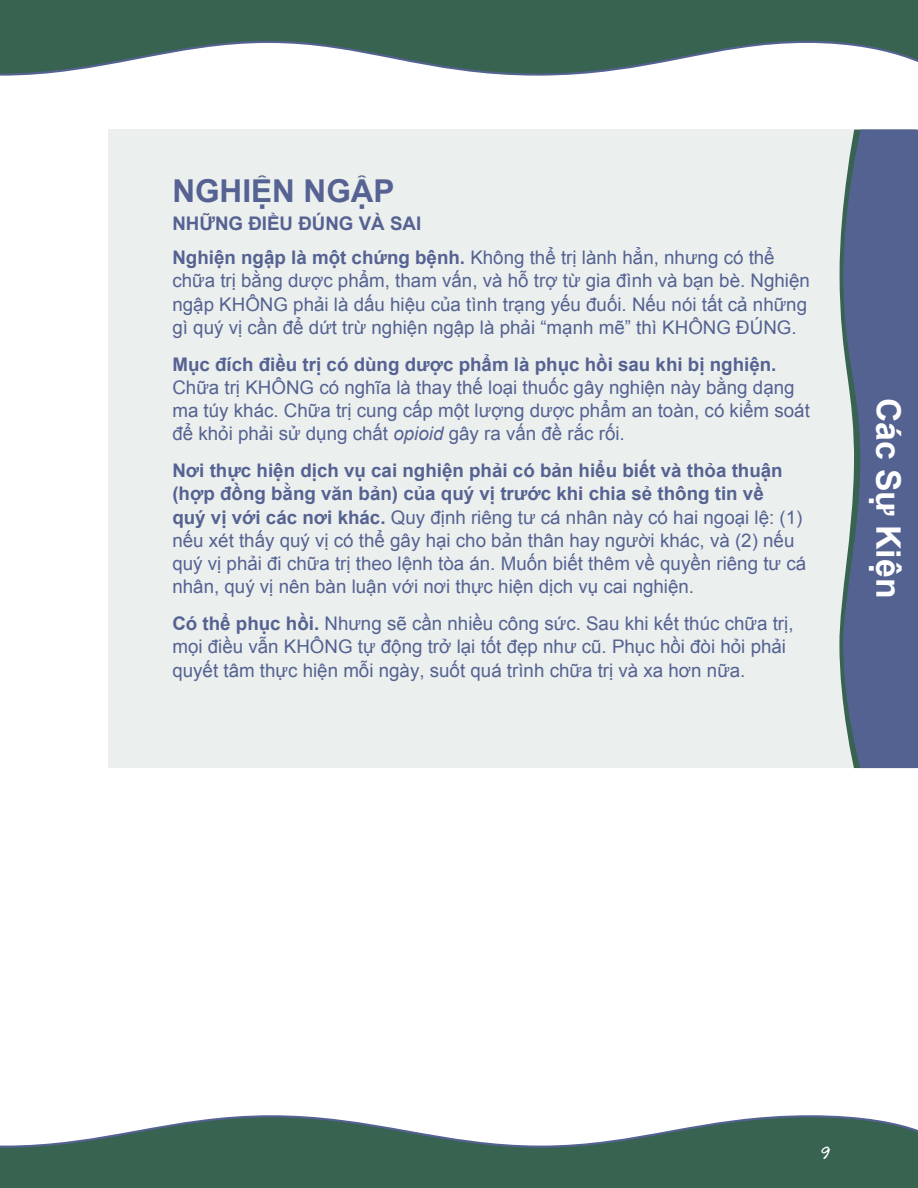
<style>
.page{position:relative;width:918px;height:1188px;background:#fff}
.page>*{position:absolute;margin:0;border:0;box-sizing:border-box;transform-origin:0 0}
.t1{font:700 33.75px "Arial";color:#fff}
.t2{font:700 31.5px "Arial";color:#556292}
.t3{font:18.75px/23.2px "Arial";color:#556292}
.t4{font:700 18.75px "Arial";color:#556292}
.t5{font:15px "Annifont";color:#fff}
.s1{font-weight:700}
.s2{font-style:italic}
</style>
<div class="page">
<svg style="left:0;top:0;width:918px;height:76px"></svg>
<svg style="left:0;top:1115px;width:918px;height:73px"></svg>
<div style="left:108px;top:130px;width:769px;height:638px;background:#ebefee"></div>
<svg style="left:839px;top:209px;width:4px;height:493px"></svg>
<svg style="left:843px;top:130px;width:75px;height:638px;fill:#546292"></svg>
<p class="t2" style="left:172px;top:170px;width:224px">NGHIỆN NGẬP</p>
<p class="t4" style="left:172px;top:211px;width:250px">NHỮNG ĐIỀU ĐÚNG VÀ SAI</p>
<p class="t3" style="left:172px;top:246px;width:639px"><span class="s1">Nghiện ngập là một chứng bệnh.</span> Không thể trị lành hẳn, nhưng có thể chữa trị bằng dược phẩm, tham vấn, và hỗ trợ từ gia đình và bạn bè. Nghiện ngập KHÔNG phải là dấu hiệu của tình trạng yếu đuối. Nếu nói tất cả những gì quý vị cần để dứt trừ nghiện ngập là phải “mạnh mẽ” thì KHÔNG ĐÚNG.</p>
<p class="t3" style="left:172px;top:353px;width:639px"><span class="s1">Mục đích điều trị có dùng dược phẩm là phục hồi sau khi bị nghiện.<br></span>Chữa trị KHÔNG có nghĩa là thay thế loại thuốc gây nghiện này bằng dạng ma túy khác. Chữa trị cung cấp một lượng dược phẩm an toàn, có kiểm soát để khỏi phải sử dụng chất <span class="s2">opioid</span> gây ra vấn đề rắc rối.</p>
<p class="t3" style="left:172px;top:459px;width:635px"><span class="s1">Nơi thực hiện dịch vụ cai nghiện phải có bản hiểu biết và thỏa thuận (hợp đồng bằng văn bản) của quý vị trước khi chia sẻ thông tin về<br>quý vị với các nơi khác.</span> Quy định riêng tư cá nhân này có hai ngoại lệ: (1) nếu xét thấy quý vị có thể gây hại cho bản thân hay người khác, và (2) nếu quý vị phải đi chữa trị theo lệnh tòa án. Muốn biết thêm về quyền riêng tư cá nhân, quý vị nên bàn luận với nơi thực hiện dịch vụ cai nghiện.</p>
<p class="t3" style="left:172px;top:612px;width:623px"><span class="s1">Có thể phục hồi.</span> Nhưng sẽ cần nhiều công sức. Sau khi kết thúc chữa trị, mọi điều vẫn KHÔNG tự động trở lại tốt đẹp như cũ. Phục hồi đòi hỏi phải quyết tâm thực hiện mỗi ngày, suốt quá trình chữa trị và xa hơn nữa.</p>
<p class="t1" style="left:911px;top:398px;width:202px;rotate:90deg">Các Sự Kiện</p>
<p class="t5" style="left:819px;top:1141px;width:13px">9</p>
</div>
